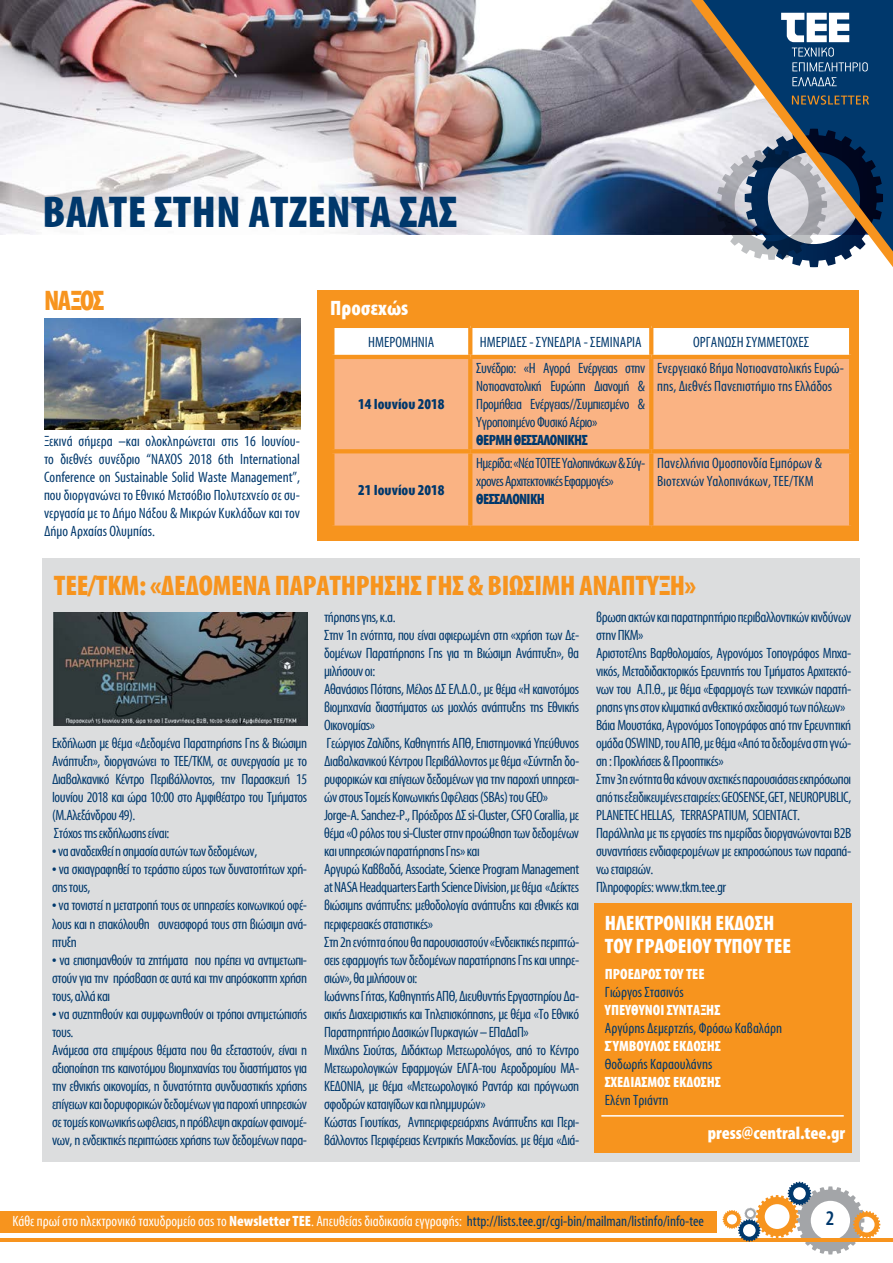
<style>
.page{position:relative;width:893px;height:1263px;background:#fff}
.page>*{position:absolute;margin:0;border:0;box-sizing:border-box;transform-origin:0 0}
.t1{font:700 45px "Myriad Condensed Greek";letter-spacing:.01em;color:#00386c}
.t2{font:700 28.5px "Myriad Condensed Greek";letter-spacing:-.01em;color:#f7941e}
.t3{font:700 21px/22.5px "Myriad Condensed Greek";color:#fff}
.t4{font:500 21px "Myriad Condensed Greek";color:#00386c}
.t5{font:700 18px "Myriad Condensed Greek";color:#fff}
.t6{font:15px/18px "Myriad Condensed Greek";letter-spacing:-.03em;color:#00386c}
.t7{font:15px/18px "Myriad Condensed Greek";color:#00386c}
.t8{font:15px "Myriad Condensed Greek";color:#fff}
.t9{font:700 15px "Myriad Condensed Greek";color:#fff}
.t10{font:700 15px "Myriad Condensed Greek";letter-spacing:-.04em;color:#00386c}
.t11{font:700 15px "Myriad Condensed Greek";color:#00386c}
.s1{font-weight:700}
.s2{color:#00386c}
</style>
<div class="page">
<hr style="left:0;top:1238px;width:893px;height:3px;background:#f7941e">
<svg style="left:723px;top:1182px;width:157px;height:72px"></svg>
<img style="left:0;top:0;width:691px;height:234px">
<svg style="left:691px;top:0;width:202px;height:267px;background:#647485"></svg>
<svg style="left:792px;top:95px;width:77px;height:10px"></svg>
<svg style="left:781px;top:13px;width:87px;height:58px"></svg>
<svg style="left:792px;top:77px;width:45px;height:9px"></svg>
<div style="left:43px;top:558px;width:817px;height:604px;background:#dcddde"></div>
<div style="left:0;top:1212px;width:716px;height:21px;background:#f7941e"></div>
<div style="left:594px;top:903px;width:257px;height:249px;background:#f7941e"></div>
<hr style="left:601px;top:1115px;width:243px;height:1px;background:#fff">
<div style="left:317px;top:290px;width:542px;height:251px;background:#f7941e"></div>
<div style="left:334px;top:328px;width:515px;height:27px;background:#fff"></div>
<div style="left:334px;top:359px;width:515px;height:167px;background:#fab383"></div>
<svg style="left:468px;top:328px;width:4px;height:27px"></svg>
<svg style="left:649px;top:328px;width:4px;height:27px"></svg>
<svg style="left:468px;top:359px;width:4px;height:90px"></svg>
<svg style="left:649px;top:359px;width:4px;height:90px"></svg>
<svg style="left:333px;top:449px;width:137px;height:4px"></svg>
<svg style="left:470px;top:449px;width:181px;height:4px"></svg>
<svg style="left:468px;top:453px;width:4px;height:73px"></svg>
<svg style="left:651px;top:449px;width:200px;height:4px"></svg>
<svg style="left:649px;top:453px;width:4px;height:73px"></svg>
<img style="left:54px;top:612px;width:253px;height:113px">
<img style="left:44px;top:319px;width:256px;height:111px">
<h1 class="t1" style="left:43px;top:189px;width:416px">ΒΑΛΤΕ ΣΤΗΝ ΑΤΖΕΝΤΑ ΣΑΣ</h1>
<h2 class="t2" style="left:44px;top:286px;width:62px">ΝΑΞΟΣ</h2>
<p class="t6" style="left:44px;top:433px;width:258px;text-align:justify">Ξεκινά σήμερα –και ολοκληρώνεται στις 16 Ιουνίου&shy;το διεθνές συνέδριο “NAXOS 2018 6th International Conference on Sustainable Solid Waste Management”, που διοργανώνει το Εθνικό Μετσόβιο Πολυτεχνείο σε συ&shy;νεργασία με το Δήμο Νάξου &amp; Μικρών Κυκλάδων και τον Δήμο Αρχαίας Ολυμπίας.</p>
<h3 class="t3" style="left:330px;top:298px;width:80px">Προσεχώς</h3>
<p class="t7" style="left:368px;top:333px;width:68px">ΗΜΕΡΟΜΗΝΙΑ</p>
<p class="t7" style="left:480px;top:333px;width:163px">ΗΜΕΡΙΔΕΣ - ΣΥΝΕΔΡΙΑ - ΣΕΜΙΝΑΡΙΑ</p>
<p class="t7" style="left:693px;top:333px;width:117px">ΟΡΓΑΝΩΣΗ ΣΥΜΜΕΤΟΧΕΣ</p>
<p class="t11" style="left:358px;top:397px;width:88px">14 Ιουνίου 2018</p>
<p class="t11" style="left:358px;top:482px;width:88px">21 Ιουνίου 2018</p>
<p class="t6" style="left:476px;top:360px;width:170px;text-align:justify">Συνέδριο: «Η Αγορά Ενέργειας στην Νοτιοανατολική Ευρώπη Διανομή &amp; Προμήθεια Ενέργειας//Συμπιεσμένο &amp; Υγροποιημένο Φυσικό Αέριο»</p>
<p class="t10" style="left:476px;top:433px;width:113px">ΘΕΡΜΗ ΘΕΣΣΑΛΟΝΙΚΗΣ</p>
<p class="t6" style="left:476px;top:454px;width:170px">Ημερίδα: «Νέα ΤΟΤΕΕ Υαλοπινάκων &amp; Σύγ&shy;χρονες Αρχιτεκτονικές Εφαρμογές»</p>
<p class="t10" style="left:476px;top:491px;width:70px">ΘΕΣΣΑΛΟΝΙΚΗ</p>
<p class="t7" style="left:657px;top:360px;width:188px">Ενεργειακό Βήμα Νοτιοανατολικής Ευρώ&shy;πης, Διεθνές Πανεπιστήμιο της Ελλάδος</p>
<p class="t7" style="left:657px;top:454px;width:166px">Πανελλήνια Ομοσπονδία Εμπόρων &amp;<br>Βιοτεχνών Υαλοπινάκων, ΤΕΕ/ΤΚΜ</p>
<h2 class="t2" style="left:54px;top:571px;width:135px">ΤΕΕ/ΤΚΜ: «Δεδομένα</h2>
<h2 class="t2" style="left:275px;top:571px;width:30px">Παρατηρήσης</h2>
<h2 class="t2" style="left:426px;top:571px;width:75px">Γης &amp; Βιώσιμη</h2>
<h2 class="t2" style="left:579px;top:571px;width:28px">Ανάπτυ</h2>
<h2 class="t2" style="left:658px;top:571px;width:39px">ξη»</h2>
<p class="t6" style="left:52px;top:735px;width:257px">Εκδήλωση με θέμα «Δεδομένα Παρατηρήσης Γης &amp; Βιώσιμη Ανάπτυξη», διοργανώνει το ΤΕΕ/ΤΚΜ, σε συνεργασία με το Διαβαλκανικό Κέντρο Περιβάλλοντος, την Παρασκευή 15<br>Ιουνίου 2018 και ώρα 10:00 στο Αμφιθέατρο του Τμήματος (Μ.Αλεξάνδρου 49).<br>Στόχος της εκδήλωσης είναι:</p>
<p class="t6" style="left:52px;top:843px;width:207px">• να αναδειχθεί η σημασία αυτών των δεδομένων,</p>
<p class="t6" style="left:52px;top:861px;width:257px">• να σκιαγραφηθεί το τεράστιο εύρος των δυνατοτήτων χρή&shy;σης τους,</p>
<p class="t6" style="left:52px;top:897px;width:257px;text-align:justify">• να τονιστεί η μετατροπή τους σε υπηρεσίες κοινωνικού οφέ&shy;λους και η επακόλουθη συνεισφορά τους στη βιώσιμη ανά&shy;πτυξη</p>
<p class="t6" style="left:52px;top:951px;width:257px;text-align:justify">• να επισημανθούν τα ζητήματα που πρέπει να αντιμετωπι&shy;στούν για την πρόσβαση σε αυτά και την απρόσκοπτη χρήση τους, αλλά και</p>
<p class="t6" style="left:52px;top:1005px;width:257px">• να συζητηθούν και συμφωνηθούν οι τρόποι αντιμετώπισής τους.<br>Ανάμεσα στα επιμέρους θέματα που θα εξεταστούν, είναι η αξιοποίηση της καινοτόμου βιομηχανίας του διαστήματος για την εθνικής οικονομίας, η δυνατότητα συνδυαστικής χρήσης επίγειων και δορυφορικών δεδομένων για παροχή υπηρεσιών σε τομείς κοινωνικής ωφέλειας, η πρόβλεψη ακραίων φαινομέ&shy;νων, η ενδεικτικές περιπτώσεις χρήσης των δεδομένων παρα-</p>
<p class="t6" style="left:324px;top:609px;width:257px">τήρησης γης, κ.α.<br>Στην 1η ενότητα, που είναι αφιερωμένη στη «χρήση των Δε&shy;δομένων Παρατήρησης Γης για τη Βιώσιμη Ανάπτυξη», θα μιλήσουν οι:<br>Αθανάσιος Πότσης, Μέλος ΔΣ ΕΛ.Δ.Ο., με θέμα «Η καινοτόμος βιομηχανία διαστήματος ως μοχλός ανάπτυξης της Εθνικής Οικονομίας»<br>Γεώργιος Ζαλίδης, Καθηγητής ΑΠΘ, Επιστημονικά Υπεύθυνος Διαβαλκανικού Κέντρου Περιβάλλοντος με θέμα «Σύντηξη δο&shy;ρυφορικών και επίγειων δεδομένων για την παροχή υπηρεσι&shy;ών στους Τομείς Κοινωνικής Ωφέλειας (SBAs) του GEO» Jorge-A. Sanchez-P., Πρόεδρος ΔΣ si-Cluster, CSFO Corallia, με θέμα «Ο ρόλος του si-Cluster στην προώθηση των δεδομένων και υπηρεσιών παρατήρησης Γης» και<br>Αργυρώ Καββαδά, Associate, Science Program Management at NASA Headquarters Earth Science Division, με θέμα «Δείκτες βιώσιμης ανάπτυξης: μεθοδολογία ανάπτυξης και εθνικές και περιφερειακές στατιστικές»<br>Στη 2η ενότητα όπου θα παρουσιαστούν «Ενδεικτικές περιπτώ&shy;σεις εφαρμογής των δεδομένων παρατήρησης Γης και υπηρε&shy;σιών», θα μιλήσουν οι:<br>Ιωάννης Γήτας, Καθηγητής ΑΠΘ, Διευθυντής Εργαστηρίου Δα&shy;σικής Διαχειριστικής και Τηλεπισκόπησης, με θέμα «Το Εθνικό Παρατηρητήριο Δασικών Πυρκαγιών – ΕΠαΔαΠ»<br>Μιχάλης Σιούτας, Διδάκτωρ Μετεωρολόγος, από το Κέντρο Μετεωρολογικών Εφαρμογών ΕΛΓΑ-του Αεροδρομίου ΜΑ-ΚΕΔΟΝΙΑ, με θέμα «Μετεωρολογικό Ραντάρ και πρόγνωση σφοδρών καταιγίδων και πλημμυρών»<br>Κώστας Γιουτίκας, Αντιπεριφερειάρχης Ανάπτυξης και Περι&shy;βάλλοντος Περιφέρειας Κεντρικής Μακεδονίας. με θέμα «Διά-</p>
<p class="t6" style="left:596px;top:609px;width:257px">βρωση ακτών και παρατηρητήριο περιβαλλοντικών κινδύνων στην ΠΚΜ»<br>Αριστοτέλης Βαρθολομαίος, Αγρονόμος Τοπογράφος Μηχα&shy;νικός, Μεταδιδακτορικός Ερευνητής του Τμήματος Αρχιτεκτό&shy;νων του Α.Π.Θ., με θέμα «Εφαρμογές των τεχνικών παρατή&shy;ρησης γης στον κλιματικά ανθεκτικό σχεδιασμό των πόλεων» Βάια Μουστάκα, Αγρονόμος Τοπογράφος από την Ερευνητική ομάδα OSWIND, του ΑΠΘ, με θέμα «Από τα δεδομένα στη γνώ&shy;ση : Προκλήσεις &amp; Προοπτικές»<br>Στην 3η ενότητα θα κάνουν σχετικές παρουσιάσεις εκπρόσωποι από τις εξειδικευμένες εταιρείες: GEOSENSE, GET, NEUROPUBLIC, PLANETEC HELLAS, TERRASPATIUM, SCIENTACT.<br>Παράλληλα με τις εργασίες της ημερίδας διοργανώνονται Β2Β συναντήσεις ενδιαφερομένων με εκπροσώπους των παραπά&shy;νω εταιρειών.<br>Πληροφορίες: www.tkm.tee.gr</p>
<h3 class="t3" style="left:605px;top:913px;width:188px">ΗΛΕΚΤΡΟΝΙΚΗ ΕΚΔΟΣΗ<br>ΤΟΥ ΓΡΑΦΕΙΟΥ ΤΥΠΟΥ ΤΕΕ</h3>
<p class="t9" style="left:605px;top:966px;width:101px">ΠΡΟΕΔΡΟΣ ΤΟΥ ΤΕΕ</p>
<p class="t7" style="left:605px;top:984px;width:80px">Γιώργος Στασινός</p>
<p class="t9" style="left:605px;top:1002px;width:117px">ΥΠΕΥΘΥΝΟΙ ΣΥΝΤΑΞΗΣ</p>
<p class="t7" style="left:605px;top:1020px;width:179px">Αργύρης Δεμερτζής, Φρόσω Καβαλάρη</p>
<p class="t9" style="left:605px;top:1038px;width:117px">ΣΎΜΒΟΥΛΟΣ ΕΚΔΟΣΗΣ</p>
<p class="t7" style="left:605px;top:1056px;width:109px">Θοδωρής Καραουλάνης</p>
<p class="t9" style="left:605px;top:1074px;width:118px">ΣΧΕΔΙΑΣΜΟΣ ΕΚΔΟΣΗΣ</p>
<p class="t7" style="left:605px;top:1092px;width:65px">Ελένη Τριάντη</p>
<p class="t5" style="left:708px;top:1124px;width:139px">press@central.tee.gr</p>
<p class="t8" style="left:12px;top:1214px;width:693px">Κάθε πρωί στο ηλεκτρονικό ταχυδρομείο σας το <span class="s1">Newsletter ΤΕΕ</span>. Απευθείας διαδικασία εγγραφής: <span class="s2">http://lists.tee.gr/cgi-bin/mailman/listinfo/info-tee</span></p>
<h3 class="t4" style="left:826px;top:1208px;width:10px">2</h3>
</div>
